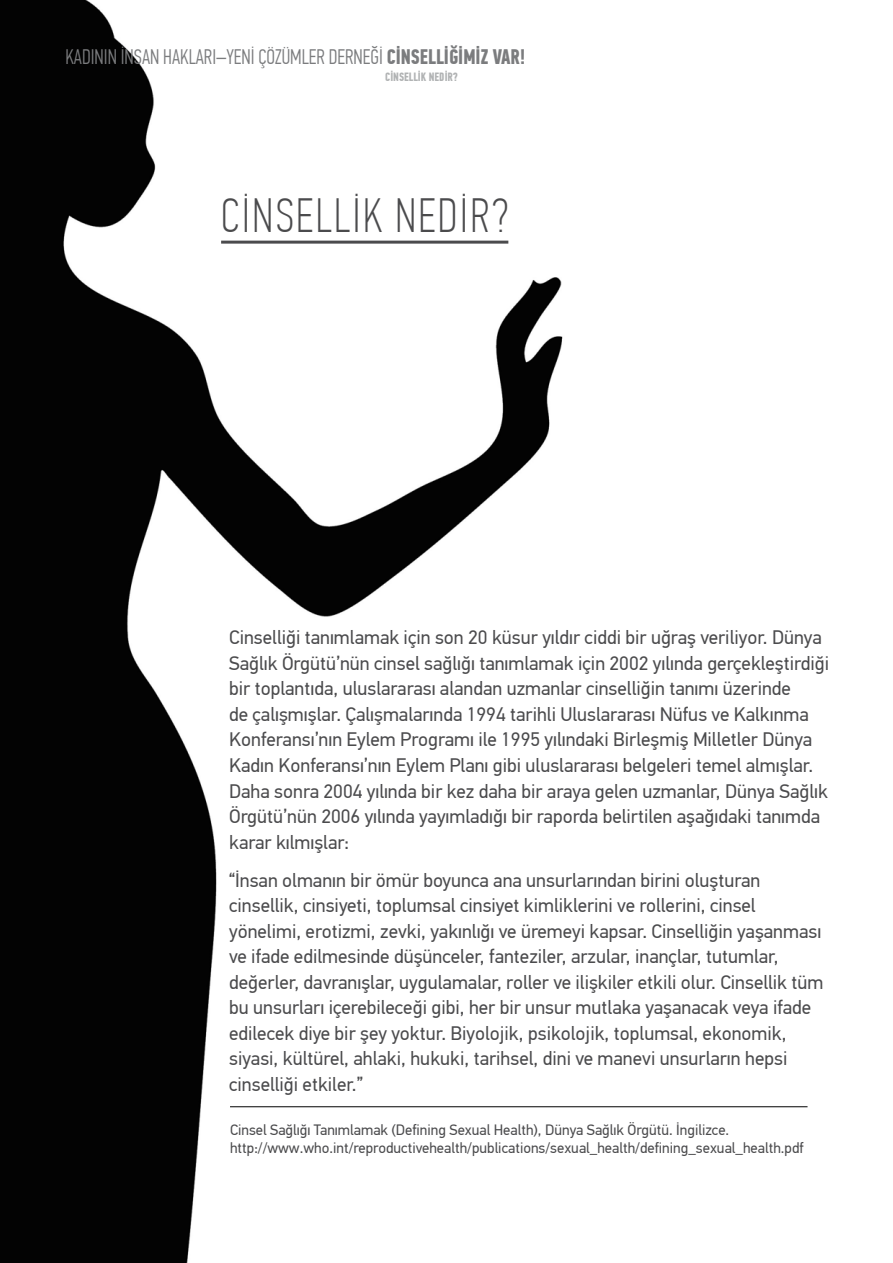
<style>
.page{position:relative;width:893px;height:1263px;background:#fff}
.page>*{position:absolute;margin:0;border:0;box-sizing:border-box;transform-origin:0 0}
.t1{font:100 48px "PF Din Text Comp Pro";letter-spacing:.05em;color:#4b4b4d}
.t2{font:300 21px "PF Din Text Comp Pro";color:#7b7c7e}
.t3{font:19.5px/25.5px "PF Din Text Pro";color:#4b4b4d}
.t4{font:15px/18px "PF Din Text Pro";color:#4b4b4d}
.t5{font:700 12px "PF Din Text Comp Pro";color:#b1b3b4}
.s1{font-weight:700}
</style>
<div class="page">
<img style="left:0;top:0;width:580px;height:1263px">
<hr style="left:221px;top:241px;width:287px;height:3px;background:#4b4b4d">
<hr style="left:230px;top:1106px;width:577px;height:1px;background:#000">
<p class="t2" style="left:65px;top:45px;width:462px">KADININ İNSAN HAKLARI–YENİ ÇÖZÜMLER DERNEĞİ <span class="s1">CİNSELLİĞİMİZ VAR!</span></p>
<p class="t5" style="left:385px;top:70px;width:74px">CİNSELLİK NEDİR?</p>
<h1 class="t1" style="left:221px;top:188px;width:289px">CINSELLIK NEDIR?</h1>
<p class="t3" style="left:229px;top:625px;width:601px">Cinselliği tanımlamak için son 20 küsur yıldır ciddi bir uğraş veriliyor. Dünya Sağlık Örgütü’nün cinsel sağlığı tanımlamak için 2002 yılında gerçekleştirdiği bir toplantıda, uluslararası alandan uzmanlar cinselliğin tanımı üzerinde<br>de çalışmışlar. Çalışmalarında 1994 tarihli Uluslararası Nüfus ve Kalkınma Konferansı’nın Eylem Programı ile 1995 yılındaki Birleşmiş Milletler Dünya Kadın Konferansı’nın Eylem Planı gibi uluslararası belgeleri temel almışlar.<br>Daha sonra 2004 yılında bir kez daha bir araya gelen uzmanlar, Dünya Sağlık Örgütü’nün 2006 yılında yayımladığı bir raporda belirtilen aşağıdaki tanımda karar kılmışlar:</p>
<p class="t3" style="left:229px;top:867px;width:596px">“İnsan olmanın bir ömür boyunca ana unsurlarından birini oluşturan cinsellik, cinsiyeti, toplumsal cinsiyet kimliklerini ve rollerini, cinsel yönelimi, erotizmi, zevki, yakınlığı ve üremeyi kapsar. Cinselliğin yaşanması ve ifade edilmesinde düşünceler, fanteziler, arzular, inançlar, tutumlar, değerler, davranışlar, uygulamalar, roller ve ilişkiler etkili olur. Cinsellik tüm bu unsurları içerebileceği gibi, her bir unsur mutlaka yaşanacak veya ifade edilecek diye bir şey yoktur. Biyolojik, psikolojik, toplumsal, ekonomik, siyasi, kültürel, ahlaki, hukuki, tarihsel, dini ve manevi unsurların hepsi cinselliği etkiler.”</p>
<p class="t4" style="left:230px;top:1121px;width:575px">Cinsel Sağlığı Tanımlamak (Defining Sexual Health), Dünya Sağlık Örgütü. İngilizce. http://www.who.int/reproductivehealth/publications/sexual_health/defining_sexual_health.pdf</p>
</div>
